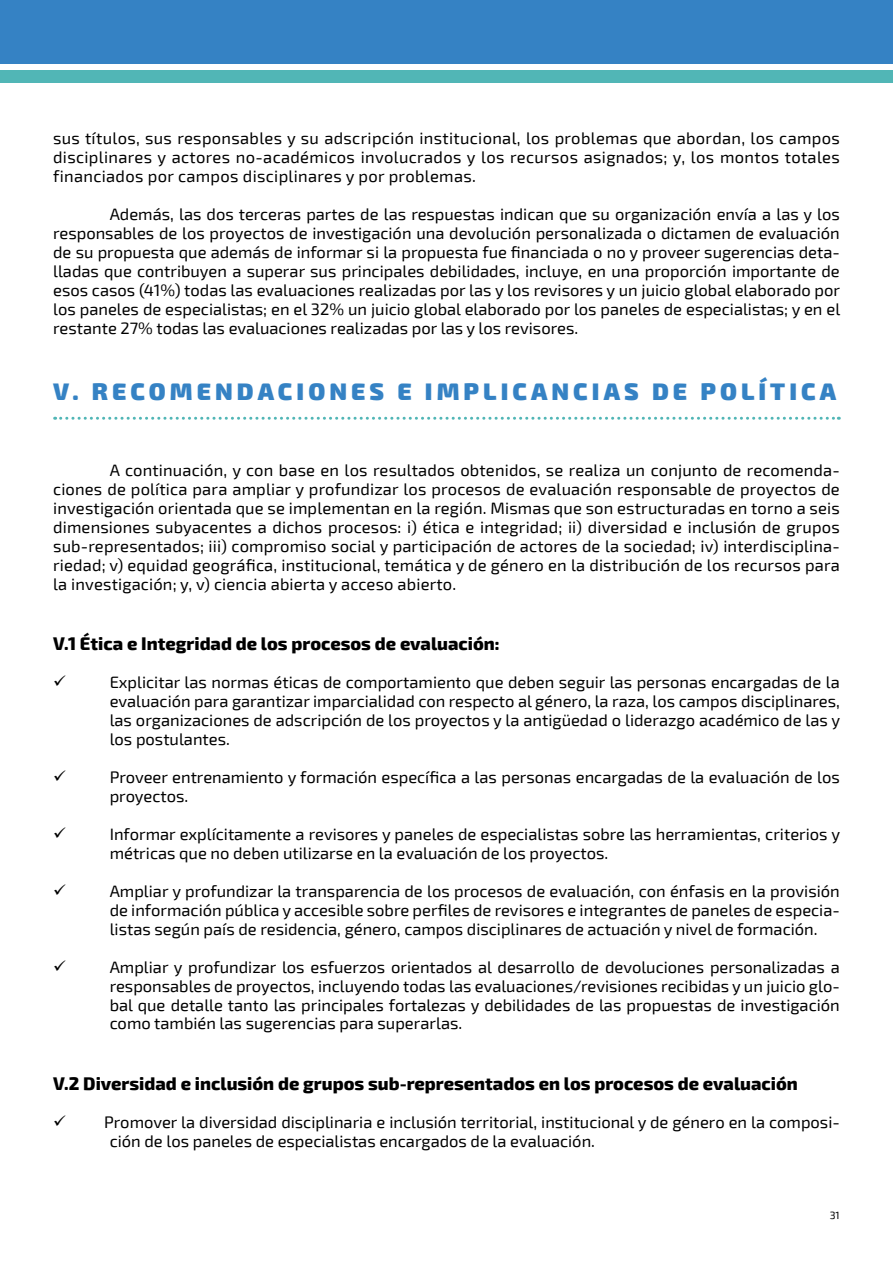
<style>
.page{position:relative;width:893px;height:1263px;background:#fff}
.page>*{position:absolute;margin:0;border:0;box-sizing:border-box;transform-origin:0 0}
.t1{font:900 24px "Exo 2";letter-spacing:.17em;color:#3582c4}
.t2{font:800 18px "Exo 2";color:#000}
.t3{font:16.5px/18.9px "Exo 2";color:#000;text-align:justify}
.t4{font:16.5px "Exo 2 Regular 2";color:#000}
.t5{font:10.5px "Exo 2 Regular 2";color:#000}
</style>
<div class="page">
<div style="left:0;top:0;width:893px;height:64px;background:#3582c4"></div>
<div style="left:0;top:70px;width:893px;height:13px;background:#51b6b6"></div>
<svg style="left:55px;top:417px;width:784px;height:3px"></svg>
<p class="t3" style="left:53px;top:130px;width:788px">sus títulos, sus responsables y su adscripción institucional, los problemas que abordan, los campos disciplinares y actores no-académicos involucrados y los recursos asignados; y, los montos totales financiados por campos disciplinares y por problemas.</p>
<p class="t3" style="left:53px;top:205px;width:789px;text-indent:57px">Además, las dos terceras partes de las respuestas indican que su organización envía a las y los responsables de los proyectos de investigación una devolución personalizada o dictamen de evaluación de su propuesta que además de informar si la propuesta fue financiada o no y proveer sugerencias deta&shy;lladas que contribuyen a superar sus principales debilidades, incluye, en una proporción importante de esos casos (41%) todas las evaluaciones realizadas por las y los revisores y un juicio global elaborado por los paneles de especialistas; en el 32% un juicio global elaborado por los paneles de especialistas; y en el restante 27% todas las evaluaciones realizadas por las y los revisores.</p>
<h1 class="t1" style="left:53px;top:376px;width:784px">V. RECOMENDACIONES E IMPLICANCIAS DE POLÍTICA</h1>
<p class="t3" style="left:53px;top:461px;width:788px;text-indent:57px">A continuación, y con base en los resultados obtenidos, se realiza un conjunto de recomenda&shy;ciones de política para ampliar y profundizar los procesos de evaluación responsable de proyectos de investigación orientada que se implementan en la región. Mismas que son estructuradas en torno a seis dimensiones subyacentes a dichos procesos: i) ética e integridad; ii) diversidad e inclusión de grupos sub-representados; iii) compromiso social y participación de actores de la sociedad; iv) interdisciplina&shy;riedad; v) equidad geográfica, institucional, temática y de género en la distribución de los recursos para la investigación; y, v) ciencia abierta y acceso abierto.</p>
<p class="t2" style="left:53px;top:633px;width:448px">V.1 Ética e Integridad de los procesos de evaluación:</p>
<p class="t3" style="left:110px;top:673px;width:732px">Explicitar las normas éticas de comportamiento que deben seguir las personas encargadas de la evaluación para garantizar imparcialidad con respecto al género, la raza, los campos disciplinares, las organizaciones de adscripción de los proyectos y la antigüedad o liderazgo académico de las y los postulantes.</p>
<p class="t3" style="left:110px;top:768px;width:732px">Proveer entrenamiento y formación específica a las personas encargadas de la evaluación de los</p>
<p class="t4" style="left:110px;top:786px;width:80px">proyectos.</p>
<p class="t3" style="left:110px;top:825px;width:732px">Informar explícitamente a revisores y paneles de especialistas sobre las herramientas, criterios y métricas que no deben utilizarse en la evaluación de los proyectos.</p>
<p class="t3" style="left:110px;top:882px;width:732px">Ampliar y profundizar la transparencia de los procesos de evaluación, con énfasis en la provisión de información pública y accesible sobre perfiles de revisores e integrantes de paneles de especia&shy;listas según país de residencia, género, campos disciplinares de actuación y nivel de formación.</p>
<p class="t3" style="left:110px;top:958px;width:732px">Ampliar y profundizar los esfuerzos orientados al desarrollo de devoluciones personalizadas a responsables de proyectos, incluyendo todas las evaluaciones/revisiones recibidas y un juicio glo&shy;bal que detalle tanto las principales fortalezas y debilidades de las propuestas de investigación como también las sugerencias para superarlas.</p>
<p class="t2" style="left:53px;top:1073px;width:746px">V.2 Diversidad e inclusión de grupos sub-representados en los procesos de evaluación</p>
<p class="t3" style="left:110px;top:1113px;width:732px;text-indent:-57px">✓ Promover la diversidad disciplinaria e inclusión territorial, institucional y de género en la composi&shy;ción de los paneles de especialistas encargados de la evaluación.</p>
<p class="t5" style="left:830px;top:1209px;width:12px">31</p>
</div>
